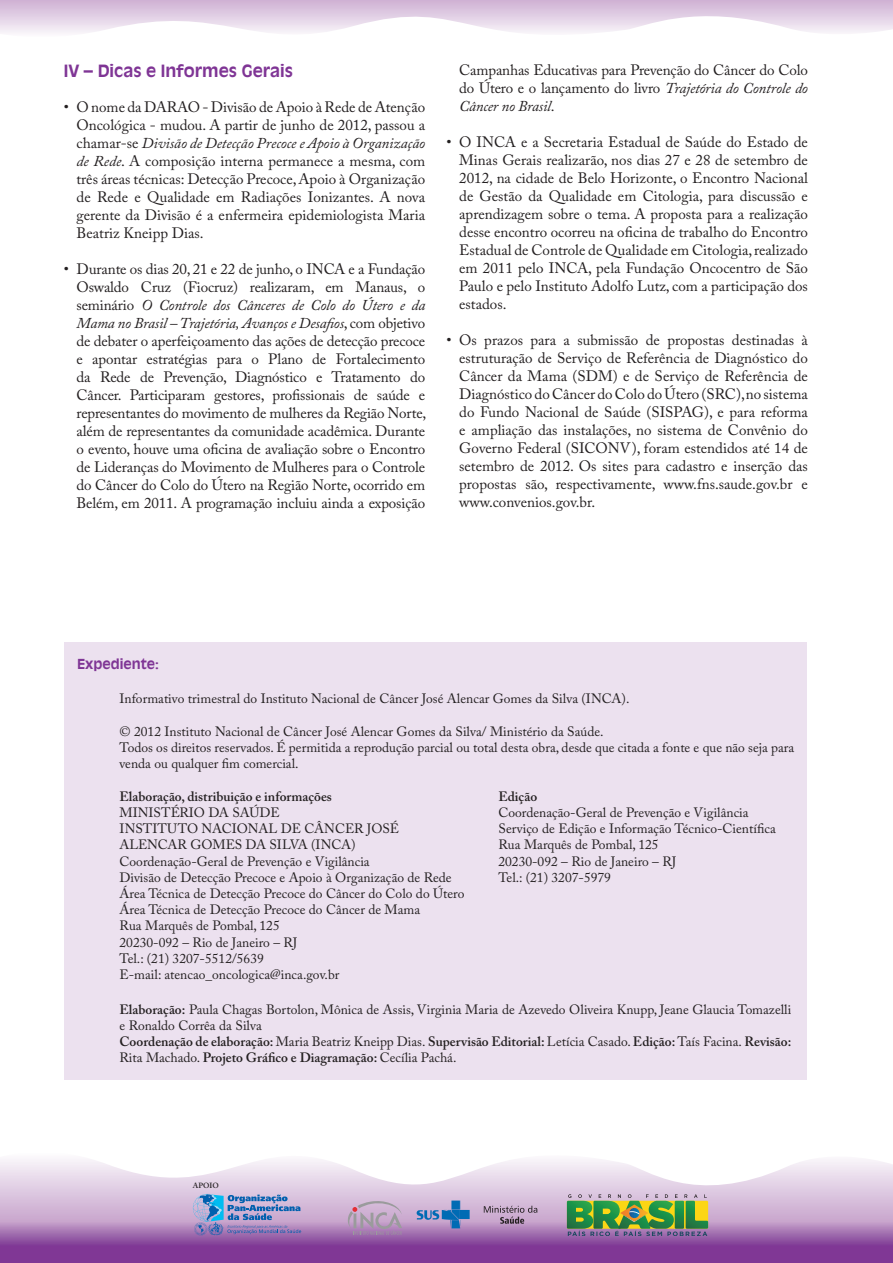
<style>
.page{position:relative;width:893px;height:1263px;background:#fff}
.page>*{position:absolute;margin:0;border:0;box-sizing:border-box;transform-origin:0 0}
.t1{font:700 16.5px "Decade S Si";color:#7f3595}
.t2{font:15px/18px "Adobe Caslon Pro";color:#231f20;text-align:justify}
.t3{font:13.5px/16.2px "Adobe Caslon Pro";color:#231f20}
.t4{font:600 13.5px "Adobe Caslon Pro";color:#231f20}
.t5{font:700 13.5px "Decade S Si";color:#7f3595}
.t6{font:600 7.5px "Adobe Caslon Pro";color:#231f20}
.s1{font-style:italic}
.s2{font-weight:600}
</style>
<div class="page">
<svg style="left:0;top:0;width:893px;height:33px"></svg>
<div style="left:64px;top:642px;width:742px;height:438px;background:#ece1ef"></div>
<svg style="left:0;top:1159px;width:893px;height:104px;background:#c19eca"></svg>
<svg style="left:347px;top:1199px;width:55px;height:36px;background:#ba9fbd"></svg>
<svg style="left:417px;top:1200px;width:53px;height:28px"></svg>
<svg style="left:567px;top:1194px;width:141px;height:41px;background:#799a62"></svg>
<svg style="left:484px;top:1206px;width:53px;height:18px"></svg>
<svg style="left:193px;top:1194px;width:108px;height:41px;background:#8d95c7"></svg>
<p class="t1" style="left:64px;top:61px;width:231px">IV – Dicas e Informes Gerais</p>
<p class="t2" style="left:77px;top:98px;width:350px;text-indent:-13px">• O nome da DARAO - Divisão de Apoio à Rede de Atenção Oncológica - mudou. A partir de junho de 2012, passou a chamar-se <span class="s1">Divisão de Detecção Precoce e Apoio à Organização de Rede</span>. A composição interna permanece a mesma, com três áreas técnicas: Detecção Precoce, Apoio à Organização de Rede e Qualidade em Radiações Ionizantes. A nova gerente da Divisão é a enfermeira epidemiologista Maria Beatriz Kneipp Dias.</p>
<p class="t2" style="left:77px;top:260px;width:351px;text-indent:-13px">• Durante os dias 20, 21 e 22 de junho, o INCA e a Fundação Oswaldo Cruz (Fiocruz) realizaram, em Manaus, o seminário <span class="s1">O Controle dos Cânceres de Colo do Útero e da Mama no Brasil – Trajetória, Avanços e Desafios</span>, com objetivo de debater o aperfeiçoamento das ações de detecção precoce e apontar estratégias para o Plano de Fortalecimento da Rede de Prevenção, Diagnóstico e Tratamento do Câncer. Participaram gestores, profissionais de saúde e representantes do movimento de mulheres da Região Norte, além de representantes da comunidade acadêmica. Durante o evento, houve uma oficina de avaliação sobre o Encontro de Lideranças do Movimento de Mulheres para o Controle do Câncer do Colo do Útero na Região Norte, ocorrido em Belém, em 2011. A programação incluiu ainda a exposição</p>
<p class="t2" style="left:459px;top:61px;width:350px">Campanhas Educativas para Prevenção do Câncer do Colo do Útero e o lançamento do livro <span class="s1">Trajetória do Controle do Câncer no Brasil</span>.</p>
<p class="t2" style="left:459px;top:133px;width:350px;text-indent:-13px">• O INCA e a Secretaria Estadual de Saúde do Estado de Minas Gerais realizarão, nos dias 27 e 28 de setembro de 2012, na cidade de Belo Horizonte, o Encontro Nacional de Gestão da Qualidade em Citologia, para discussão e aprendizagem sobre o tema. A proposta para a realização desse encontro ocorreu na oficina de trabalho do Encontro Estadual de Controle de Qualidade em Citologia, realizado em 2011 pelo INCA, pela Fundação Oncocentro de São Paulo e pelo Instituto Adolfo Lutz, com a participação dos estados.</p>
<p class="t2" style="left:459px;top:331px;width:350px;text-indent:-13px">• Os prazos para a submissão de propostas destinadas à estruturação de Serviço de Referência de Diagnóstico do Câncer da Mama (SDM) e de Serviço de Referência de Diagnóstico do Câncer do Colo do Útero (SRC), no sistema do Fundo Nacional de Saúde (SISPAG), e para reforma e ampliação das instalações, no sistema de Convênio do Governo Federal (SICONV), foram estendidos até 14 de setembro de 2012. Os sites para cadastro e inserção das propostas são, respectivamente, www.fns.saude.gov.br e www.convenios.gov.br.</p>
<p class="t5" style="left:77px;top:656px;width:83px">Expediente:</p>
<p class="t3" style="left:120px;top:691px;width:511px">Informativo trimestral do Instituto Nacional de Câncer José Alencar Gomes da Silva (INCA).</p>
<p class="t3" style="left:120px;top:723px;width:676px">© 2012 Instituto Nacional de Câncer José Alencar Gomes da Silva/ Ministério da Saúde.<br>Todos os direitos reservados. É permitida a reprodução parcial ou total desta obra, desde que citada a fonte e que não seja para venda ou qualquer fim comercial.</p>
<p class="t4" style="left:120px;top:788px;width:214px">Elaboração, distribuição e informações</p>
<p class="t3" style="left:120px;top:804px;width:346px">MINISTÉRIO DA SAÚDE<br>INSTITUTO NACIONAL DE CÂNCER JOSÉ ALENCAR GOMES DA SILVA (INCA)<br>Coordenação-Geral de Prevenção e Vigilância<br>Divisão de Detecção Precoce e Apoio à Organização de Rede Área Técnica de Detecção Precoce do Câncer do Colo do Útero Área Técnica de Detecção Precoce do Câncer de Mama<br>Rua Marquês de Pombal, 125<br>20230-092 – Rio de Janeiro – RJ<br>Tel.: (21) 3207-5512/5639<br>E-mail: atencao_oncologica@inca.gov.br</p>
<p class="t4" style="left:498px;top:788px;width:40px">Edição</p>
<p class="t3" style="left:498px;top:804px;width:279px">Coordenação-Geral de Prevenção e Vigilância Serviço de Edição e Informação Técnico-Científica Rua Marquês de Pombal, 125<br>20230-092 – Rio de Janeiro – RJ<br>Tel.: (21) 3207-5979</p>
<p class="t3" style="left:120px;top:1001px;width:673px"><span class="s2">Elaboração:</span> Paula Chagas Bortolon, Mônica de Assis, Virginia Maria de Azevedo Oliveira Knupp, Jeane Glaucia Tomazelli e Ronaldo Corrêa da Silva<br><span class="s2">Coordenação de elaboração:</span> Maria Beatriz Kneipp Dias. <span class="s2">Supervisão Editorial:</span> Letícia Casado. <span class="s2">Edição:</span> Taís Facina. <span class="s2">Revisão:<br></span>Rita Machado. <span class="s2">Projeto Gráfico e Diagramação:</span> Cecília Pachá.</p>
<p class="t6" style="left:193px;top:1181px;width:27px">APOIO</p>
</div>
